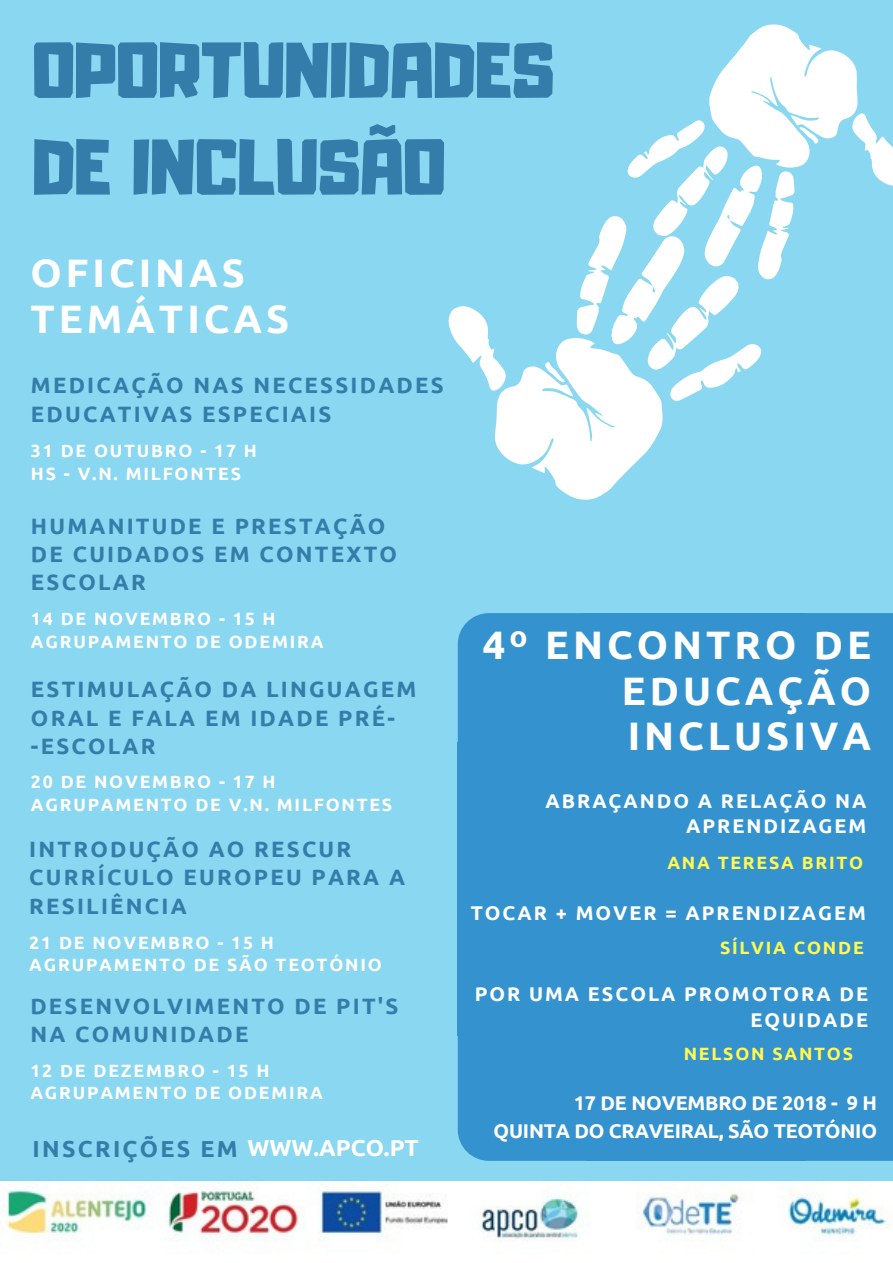
<style>
.page{position:relative;width:893px;height:1263px;background:#89d7f0}
.page>*{position:absolute;margin:0;border:0;box-sizing:border-box;transform-origin:0 0}
.t1{font:69.53px/96.8px "Adumu";color:#347daa}
.t2{font:700 39.75px/45.6px "Ubuntu";letter-spacing:.1em;color:#fff}
.t3{font:700 23.17px "Ubuntu";letter-spacing:.1em;color:#347daa}
.t4{font:700 23.17px "Ubuntu";color:#fff}
.t5{font:700 22.2px/28.1px "Ubuntu";letter-spacing:.1em;color:#347daa}
.t6{font:700 19.88px/25.3px "Ubuntu";letter-spacing:.1em;color:#fff;text-align:right}
.t7{font:700 19.88px/28.7px "Ubuntu";letter-spacing:-.01em;color:#fff;text-align:right}
.t8{font:700 17.77px/22.5px "Ubuntu";letter-spacing:.1em;color:#fff}
.t9{font:700 17.77px "Ubuntu";letter-spacing:.1em;color:#fff952}
</style>
<div class="page">
<svg style="left:448px;top:24px;width:445px;height:476px"></svg>
<div style="left:458px;top:613px;width:124px;height:129px;background:#3493ce"></div>
<div style="left:582px;top:613px;width:223px;height:132px;background:#3493ce"></div>
<div style="left:805px;top:613px;width:88px;height:129px;background:#3493ce"></div>
<div style="left:458px;top:742px;width:130px;height:294px;background:#3493ce"></div>
<div style="left:585px;top:742px;width:220px;height:294px;background:#3493ce"></div>
<div style="left:802px;top:742px;width:91px;height:294px;background:#3493ce"></div>
<div style="left:458px;top:1036px;width:128px;height:125px;background:#3493ce"></div>
<div style="left:586px;top:1031px;width:219px;height:130px;background:#3493ce"></div>
<div style="left:805px;top:1036px;width:88px;height:125px;background:#3493ce"></div>
<img style="left:0;top:1182px;width:893px;height:80px">
<h1 class="t1" style="left:33px;top:17px;width:523px">OPORTUNIDADES<br>DE INCLUSÃO</h1>
<h2 class="t2" style="left:30px;top:250px;width:260px">OFICINAS<br>TEMÁTICAS</h2>
<p class="t5" style="left:31px;top:371px;width:414px">MEDICAÇÃO NAS NECESSIDADES<br>EDUCATIVAS ESPECIAIS</p>
<p class="t8" style="left:31px;top:440px;width:228px">31 DE OUTUBRO - 17 H<br>HS - V.N. MILFONTES</p>
<p class="t5" style="left:31px;top:511px;width:368px">HUMANITUDE E PRESTAÇÃO<br>DE CUIDADOS EM CONTEXTO<br>ESCOLAR</p>
<p class="t8" style="left:31px;top:607px;width:294px">14 DE NOVEMBRO - 15 H<br>AGRUPAMENTO DE ODEMIRA</p>
<p class="t5" style="left:31px;top:675px;width:387px">ESTIMULAÇÃO DA LINGUAGEM<br>ORAL E FALA EM IDADE PRÉ--ESCOLAR</p>
<p class="t8" style="left:31px;top:770px;width:363px">20 DE NOVEMBRO - 17 H<br>AGRUPAMENTO DE V.N. MILFONTES</p>
<p class="t5" style="left:29px;top:835px;width:377px">INTRODUÇÃO AO RESCUR<br>CURRÍCULO EUROPEU PARA A<br>RESILIÊNCIA</p>
<p class="t8" style="left:29px;top:931px;width:354px">21 DE NOVEMBRO - 15 H<br>AGRUPAMENTO DE SÃO TEOTÓNIO</p>
<p class="t5" style="left:30px;top:991px;width:370px">DESENVOLVIMENTO DE PIT'S<br>NA COMUNIDADE</p>
<p class="t8" style="left:30px;top:1059px;width:294px">12 DE DEZEMBRO - 15 H<br>AGRUPAMENTO DE ODEMIRA</p>
<p class="t3" style="left:33px;top:1136px;width:207px">INSCRIÇÕES EM</p>
<p class="t4" style="left:247px;top:1134px;width:173px">WWW.APCO.PT</p>
<h2 class="t2" style="left:622px;top:621px;width:251px;text-align:justify;text-indent:-139px">4º ENCONTRO DE EDUCAÇÃO INCLUSIVA</h2>
<p class="t6" style="left:545px;top:788px;width:322px">ABRAÇANDO A RELAÇÃO NA<br>APRENDIZAGEM</p>
<p class="t9" style="left:667px;top:852px;width:197px">ANA TERESA BRITO</p>
<p class="t6" style="left:471px;top:899px;width:397px">TOCAR + MOVER = APRENDIZAGEM</p>
<p class="t9" style="left:720px;top:937px;width:145px">SÍLVIA CONDE</p>
<p class="t6" style="left:475px;top:981px;width:395px">POR UMA ESCOLA PROMOTORA DE<br>EQUIDADE</p>
<p class="t9" style="left:684px;top:1043px;width:171px">NELSON SANTOS</p>
<p class="t7" style="left:494px;top:1088px;width:385px">17 DE NOVEMBRO DE 2018 - 9 H<br>QUINTA DO CRAVEIRAL, SÃO TEOTÓNIO</p>
</div>
